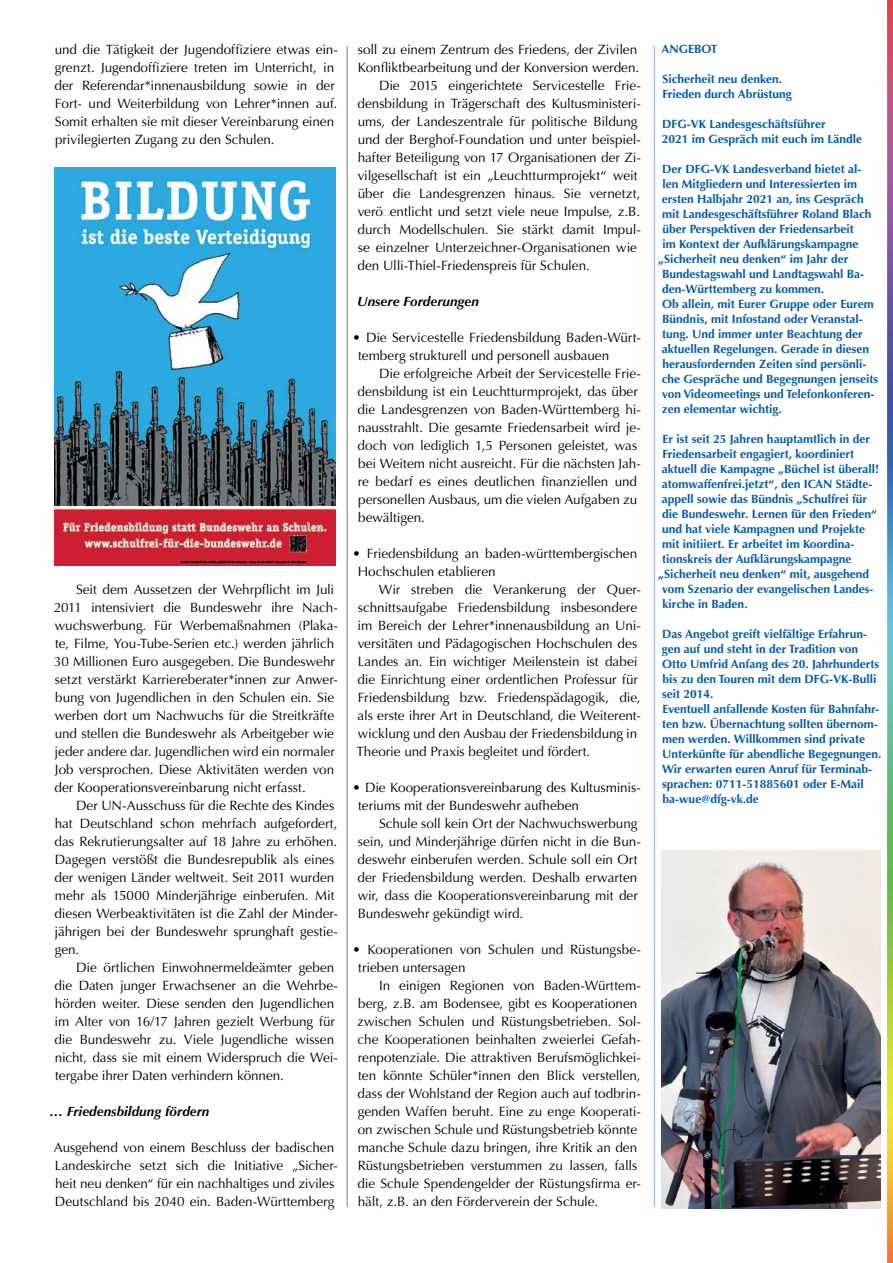
<style>
.page{position:relative;width:893px;height:1263px;background:#fff}
.page>*{position:absolute;margin:0;border:0;box-sizing:border-box;transform-origin:0 0}
.t1{font:13.5px/18px "Optima";letter-spacing:-.005em;color:#000}
.t2{font:italic 700 13.5px "Optima";color:#000}
.t3{font:700 12px/15px "Optima";color:#005baa}
</style>
<div class="page">
<img style="left:888px;top:0;width:5px;height:1263px">
<hr style="left:654px;top:46px;width:1px;height:1161px;background:#005baa">
<hr style="left:347px;top:46px;width:1px;height:1161px;background:#000">
<img style="left:54px;top:168px;width:281px;height:397px">
<img style="left:661px;top:850px;width:219px;height:359px">
<p class="t1" style="left:55px;top:41px;width:285px">und die Tätigkeit der Jugendoffiziere etwas ein&shy;grenzt. Jugendoffiziere treten im Unterricht, in der Referendar*innenausbildung sowie in der Fort- und Weiterbildung von Lehrer*innen auf.<br>Somit erhalten sie mit dieser Vereinbarung einen privilegierten Zugang zu den Schulen.</p>
<p class="t1" style="left:54px;top:581px;width:285px;text-indent:22px">Seit dem Aussetzen der Wehrpflicht im Juli 2011 intensiviert die Bundeswehr ihre Nach&shy;wuchswerbung. Für Werbemaßnahmen (Plaka&shy;te, Filme, You-Tube-Serien etc.) werden jährlich 30 Millionen Euro ausgegeben. Die Bundeswehr setzt verstärkt Karriereberater*innen zur Anwer&shy;bung von Jugendlichen in den Schulen ein. Sie werben dort um Nachwuchs für die Streitkräfte und stellen die Bundeswehr als Arbeitgeber wie jeder andere dar. Jugendlichen wird ein normaler Job versprochen. Diese Aktivitäten werden von der Kooperationsvereinbarung nicht erfasst.</p>
<p class="t1" style="left:55px;top:797px;width:285px;text-indent:22px">Der UN-Ausschuss für die Rechte des Kindes hat Deutschland schon mehrfach aufgefordert, das Rekrutierungsalter auf 18 Jahre zu erhöhen.<br>Dagegen verstößt die Bundesrepublik als eines der wenigen Länder weltweit. Seit 2011 wurden mehr als 15000 Minderjährige einberufen. Mit diesen Werbeaktivitäten ist die Zahl der Minder&shy;jährigen bei der Bundeswehr sprunghaft gestie&shy;gen.</p>
<p class="t1" style="left:55px;top:958px;width:285px;text-indent:21px">Die örtlichen Einwohnermeldeämter geben die Daten junger Erwachsener an die Wehrbe&shy;hörden weiter. Diese senden den Jugendlichen im Alter von 16/17 Jahren gezielt Werbung für die Bundeswehr zu. Viele Jugendliche wissen nicht, dass sie mit einem Widerspruch die Wei&shy;tergabe ihrer Daten verhindern können.</p>
<p class="t2" style="left:49px;top:1103px;width:161px">… Friedensbildung fördern</p>
<p class="t1" style="left:54px;top:1138px;width:286px">Ausgehend von einem Beschluss der badischen Landeskirche setzt sich die Initiative „Sicher&shy;heit neu denken“ für ein nachhaltiges und ziviles Deutschland bis 2040 ein. Baden-Württemberg</p>
<p class="t1" style="left:358px;top:40px;width:281px">soll zu einem Zentrum des Friedens, der Zivilen</p>
<p class="t1" style="left:358px;top:58px;width:283px">Konfliktbearbeitung und der Konversion werden.</p>
<p class="t1" style="left:379px;top:76px;width:263px">Die 2015 eingerichtete Servicestelle Frie-</p>
<p class="t1" style="left:358px;top:94px;width:285px">densbildung in Trägerschaft des Kultusministeri-</p>
<p class="t1" style="left:358px;top:112px;width:281px">ums, der Landeszentrale für politische Bildung</p>
<p class="t1" style="left:358px;top:130px;width:285px">und der Berghof-Foundation und unter beispiel-</p>
<p class="t1" style="left:358px;top:148px;width:284px">hafter Beteiligung von 17 Organisationen der Zi-</p>
<p class="t1" style="left:358px;top:166px;width:281px">vilgesellschaft ist ein „Leuchtturmprojekt“ weit</p>
<p class="t1" style="left:358px;top:184px;width:284px">über die Landesgrenzen hinaus. Sie vernetzt,</p>
<p class="t1" style="left:358px;top:202px;width:284px">veröffentlicht und setzt viele neue Impulse, z.B.</p>
<p class="t1" style="left:358px;top:220px;width:285px">durch Modellschulen. Sie stärkt damit Impul-</p>
<p class="t1" style="left:358px;top:238px;width:281px">se einzelner Unterzeichner-Organisationen wie</p>
<p class="t1" style="left:358px;top:256px;width:234px">den Ulli-Thiel-Friedenspreis für Schulen.</p>
<p class="t2" style="left:357px;top:293px;width:123px">Unsere Forderungen</p>
<p class="t1" style="left:358px;top:328px;width:284px;text-indent:-6px">• Die Servicestelle Friedensbildung Baden-Würt&shy;temberg strukturell und personell ausbauen</p>
<p class="t1" style="left:358px;top:364px;width:285px;text-indent:21px">Die erfolgreiche Arbeit der Servicestelle Frie&shy;densbildung ist ein Leuchtturmprojekt, das über die Landesgrenzen von Baden-Württemberg hi&shy;nausstrahlt. Die gesamte Friedensarbeit wird je&shy;doch von lediglich 1,5 Personen geleistet, was bei Weitem nicht ausreicht. Für die nächsten Jah&shy;re bedarf es eines deutlichen finanziellen und personellen Ausbaus, um die vielen Aufgaben zu bewältigen.</p>
<p class="t1" style="left:358px;top:544px;width:281px;text-indent:-5px">• Friedensbildung an baden-württembergischen<br>Hochschulen etablieren</p>
<p class="t1" style="left:356px;top:580px;width:286px;text-indent:23px">Wir streben die Verankerung der Quer&shy;schnittsaufgabe Friedensbildung insbesondere im Bereich der Lehrer*innenausbildung an Uni&shy;versitäten und Pädagogischen Hochschulen des Landes an. Ein wichtiger Meilenstein ist dabei die Einrichtung einer ordentlichen Professur für Friedensbildung bzw. Friedenspädagogik, die, als erste ihrer Art in Deutschland, die Weiterent&shy;wicklung und den Ausbau der Friedensbildung in Theorie und Praxis begleitet und fördert.</p>
<p class="t1" style="left:358px;top:778px;width:284px;text-indent:-6px">• Die Kooperationsvereinbarung des Kultusminis&shy;teriums mit der Bundeswehr aufheben</p>
<p class="t1" style="left:358px;top:814px;width:285px;text-indent:21px">Schule soll kein Ort der Nachwuchswerbung sein, und Minderjährige dürfen nicht in die Bun&shy;deswehr einberufen werden. Schule soll ein Ort der Friedensbildung werden. Deshalb erwarten wir, dass die Kooperationsvereinbarung mit der Bundeswehr gekündigt wird.</p>
<p class="t1" style="left:358px;top:940px;width:284px;text-indent:-6px">• Kooperationen von Schulen und Rüstungsbe&shy;trieben untersagen</p>
<p class="t1" style="left:357px;top:976px;width:285px;text-indent:22px">In einigen Regionen von Baden-Württem&shy;berg, z.B. am Bodensee, gibt es Kooperationen zwischen Schulen und Rüstungsbetrieben. Sol&shy;che Kooperationen beinhalten zweierlei Gefah&shy;renpotenziale. Die attraktiven Berufsmöglichkei&shy;ten könnte Schüler*innen den Blick verstellen, dass der Wohlstand der Region auch auf todbrin&shy;genden Waffen beruht. Eine zu enge Kooperati&shy;on zwischen Schule und Rüstungsbetrieb könnte manche Schule dazu bringen, ihre Kritik an den Rüstungsbetrieben verstummen zu lassen, falls die Schule Spendengelder der Rüstungsfirma er&shy;hält, z.B. an den Förderverein der Schule.</p>
<p class="t3" style="left:661px;top:42px;width:58px">ANGEBOT</p>
<p class="t3" style="left:662px;top:72px;width:131px">Sicherheit neu denken.<br>Frieden durch Abrüstung</p>
<p class="t3" style="left:662px;top:117px;width:202px">DFG-VK Landesgeschäftsführer<br>2021 im Gespräch mit euch im Ländle</p>
<p class="t3" style="left:662px;top:162px;width:201px">Der DFG-VK Landesverband bietet al-</p>
<p class="t3" style="left:662px;top:177px;width:196px">len Mitgliedern und Interessierten im</p>
<p class="t3" style="left:662px;top:192px;width:203px">ersten Halbjahr 2021 an, ins Gespräch</p>
<p class="t3" style="left:662px;top:207px;width:211px">mit Landesgeschäftsführer Roland Blach</p>
<p class="t3" style="left:662px;top:222px;width:193px">über Perspektiven der Friedensarbeit</p>
<p class="t3" style="left:662px;top:237px;width:198px">im Kontext der Aufklärungskampagne</p>
<p class="t3" style="left:658px;top:252px;width:192px">„Sicherheit neu denken“ im Jahr der</p>
<p class="t3" style="left:662px;top:267px;width:204px">Bundestagswahl und Landtagswahl Ba-</p>
<p class="t3" style="left:662px;top:282px;width:164px">den-Württemberg zu kommen.</p>
<p class="t3" style="left:662px;top:297px;width:213px">Ob allein, mit Eurer Gruppe oder Eurem</p>
<p class="t3" style="left:662px;top:312px;width:202px">Bündnis, mit Infostand oder Veranstal-</p>
<p class="t3" style="left:662px;top:327px;width:202px">tung. Und immer unter Beachtung der</p>
<p class="t3" style="left:662px;top:342px;width:209px">aktuellen Regelungen. Gerade in diesen</p>
<p class="t3" style="left:663px;top:357px;width:205px">herausfordernden Zeiten sind persönli-</p>
<p class="t3" style="left:662px;top:372px;width:218px">che Gespräche und Begegnungen jenseits</p>
<p class="t3" style="left:662px;top:387px;width:214px">von Videomeetings und Telefonkonferen-</p>
<p class="t3" style="left:662px;top:402px;width:121px">zen elementar wichtig.</p>
<p class="t3" style="left:662px;top:432px;width:209px">Er ist seit 25 Jahren hauptamtlich in der</p>
<p class="t3" style="left:662px;top:447px;width:193px">Friedensarbeit engagiert, koordiniert</p>
<p class="t3" style="left:662px;top:462px;width:219px">aktuell die Kampagne „Büchel ist überall!</p>
<p class="t3" style="left:662px;top:477px;width:212px">atomwaffenfrei.jetzt“, den ICAN Städte-</p>
<p class="t3" style="left:662px;top:492px;width:207px">appell sowie das Bündnis „Schulfrei für</p>
<p class="t3" style="left:662px;top:507px;width:217px">die Bundeswehr. Lernen für den Frieden“</p>
<p class="t3" style="left:662px;top:522px;width:204px">und hat viele Kampagnen und Projekte</p>
<p class="t3" style="left:662px;top:537px;width:194px">mit initiiert. Er arbeitet im Koordina-</p>
<p class="t3" style="left:662px;top:552px;width:191px">tionskreis der Aufklärungskampagne</p>
<p class="t3" style="left:658px;top:567px;width:213px">„Sicherheit neu denken“ mit, ausgehend</p>
<p class="t3" style="left:662px;top:582px;width:213px">vom Szenario der evangelischen Landes-</p>
<p class="t3" style="left:663px;top:597px;width:87px">kirche in Baden.</p>
<p class="t3" style="left:662px;top:627px;width:221px">Das Angebot greift vielfältige Erfahrun&shy;gen auf und steht in der Tradition von Otto Umfrid Anfang des 20. Jahrhunderts bis zu den Touren mit dem DFG-VK-Bulli seit 2014.<br>Eventuell anfallende Kosten für Bahnfahr&shy;ten bzw. Übernachtung sollten übernom&shy;men werden. Willkommen sind private Unterkünfte für abendliche Begegnungen.<br>Wir erwarten euren Anruf für Terminab&shy;sprachen: 0711-51885601 oder E-Mail ba-wue@dfg-vk.de</p>
</div>
